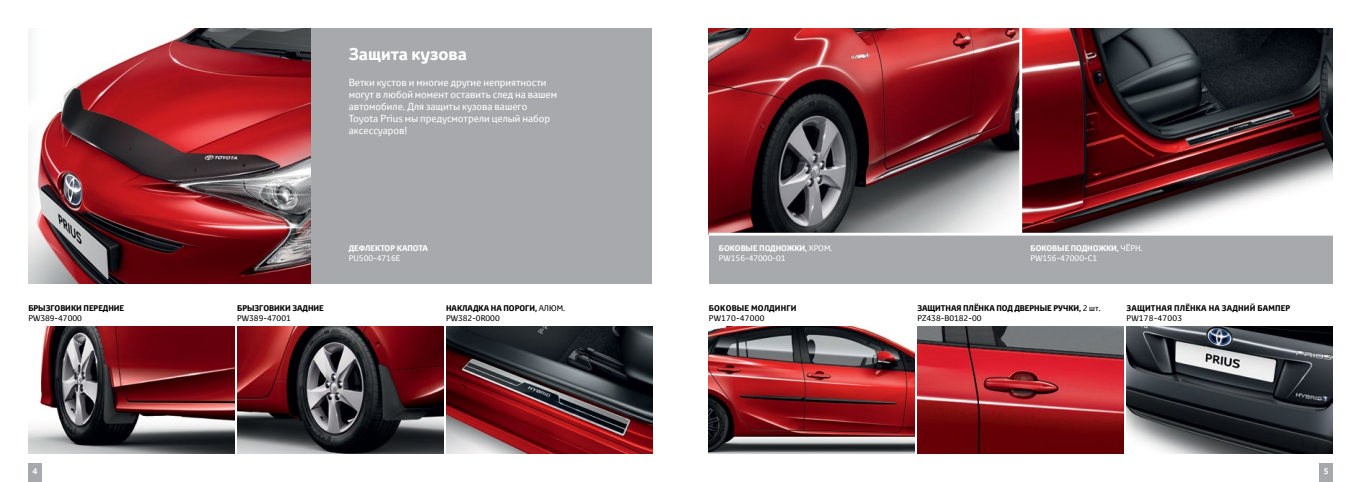
<style>
.page{position:relative;width:1361px;height:482px;background:#fff}
.page>*{position:absolute;margin:0;border:0;box-sizing:border-box;transform-origin:0 0}
.t1{font:700 16.6px "Toyota Display";color:#fff}
.t2{font:10px/12px "Toyota Text";color:#fff}
.t3{font:700 8px/9.6px "Toyota Text";color:#000}
.t4{font:8px/9.6px "Toyota Text";color:#fff}
.t5{font:8px "Toyota Text";letter-spacing:.01em;color:#000}
.t6{font:700 8px "Toyota Text";letter-spacing:.025em;color:#000}
.t7{font:700 8px "Toyota Text";color:#fff}
.s1{font-weight:700}
.s2{font-weight:400}
</style>
<div class="page">
<div style="left:28px;top:464px;width:13px;height:18px;background:#a7a9ac"></div>
<div style="left:1319px;top:464px;width:13px;height:18px;background:#a7a9ac"></div>
<img style="left:237px;top:326px;width:206px;height:128px">
<img style="left:28px;top:326px;width:206px;height:128px">
<img style="left:446px;top:326px;width:206px;height:128px">
<div style="left:28px;top:28px;width:624px;height:255px;background:#a7a9ac"></div>
<img style="left:709px;top:28px;width:310px;height:205px">
<svg style="left:1022px;top:28px;width:310px;height:205px;background:#5f3b3f"></svg>
<div style="left:709px;top:234px;width:623px;height:49px;background:#a7a9ac"></div>
<hr style="left:709px;top:233px;width:624px;height:3px;background:#fff">
<img style="left:28px;top:28px;width:282px;height:255px">
<img style="left:917px;top:326px;width:206px;height:128px">
<img style="left:1126px;top:326px;width:206px;height:128px">
<img style="left:709px;top:326px;width:206px;height:127px">
<h1 class="t1" style="left:349px;top:43px;width:120px">Защита кузова</h1>
<p class="t2" style="left:349px;top:76px;width:210px">Ветки кустов и многие другие неприятности могут в любой момент оставить след на вашем автомобиле. Для защиты кузова вашего Toyota Prius мы предусмотрели целый набор аксессуаров!</p>
<p class="t3" style="left:28px;top:303px;width:97px">БРЫЗГОВИКИ ПЕРЕДНИЕ</p>
<p class="t5" style="left:28px;top:312px;width:55px">PW389-47000</p>
<p class="t7" style="left:349px;top:243px;width:81px">ДЕФЛЕКТОР КАПОТА</p>
<p class="t4" style="left:349px;top:253px;width:53px">PU500-4716E</p>
<p class="t4" style="left:719px;top:243px;width:115px"><span class="s1">БОКОВЫЕ ПОДНОЖКИ,</span> ХРОМ.<br>PW156-47000-01</p>
<p class="t4" style="left:1030px;top:243px;width:114px"><span class="s1">БОКОВЫЕ ПОДНОЖКИ,</span> ЧЁРН.<br>PW156-47000-C1</p>
<p class="t3" style="left:237px;top:303px;width:88px">БРЫЗГОВИКИ ЗАДНИЕ</p>
<p class="t5" style="left:237px;top:312px;width:55px">PW389-47001</p>
<p class="t3" style="left:446px;top:303px;width:120px">НАКЛАДКА НА ПОРОГИ, <span class="s2">АЛЮМ.<br>PW382-0R000</span></p>
<p class="t6" style="left:709px;top:303px;width:89px">БОКОВЫЕ МОЛДИНГИ</p>
<p class="t5" style="left:709px;top:312px;width:57px">PW170-47000</p>
<p class="t3" style="left:917px;top:303px;width:185px">ЗАЩИТНАЯ ПЛЁНКА ПОД ДВЕРНЫЕ РУЧКИ, <span class="s2">2 шт.<br>PZ438-B0182-00</span></p>
<p class="t6" style="left:1126px;top:303px;width:165px">ЗАЩИТНАЯ ПЛЁНКА НА ЗАДНИЙ БАМПЕР</p>
<p class="t5" style="left:1126px;top:312px;width:57px">PW178-47003</p>
<p class="t7" style="left:32px;top:465px;width:6px">4</p>
<p class="t7" style="left:1323px;top:465px;width:6px">5</p>
</div>
